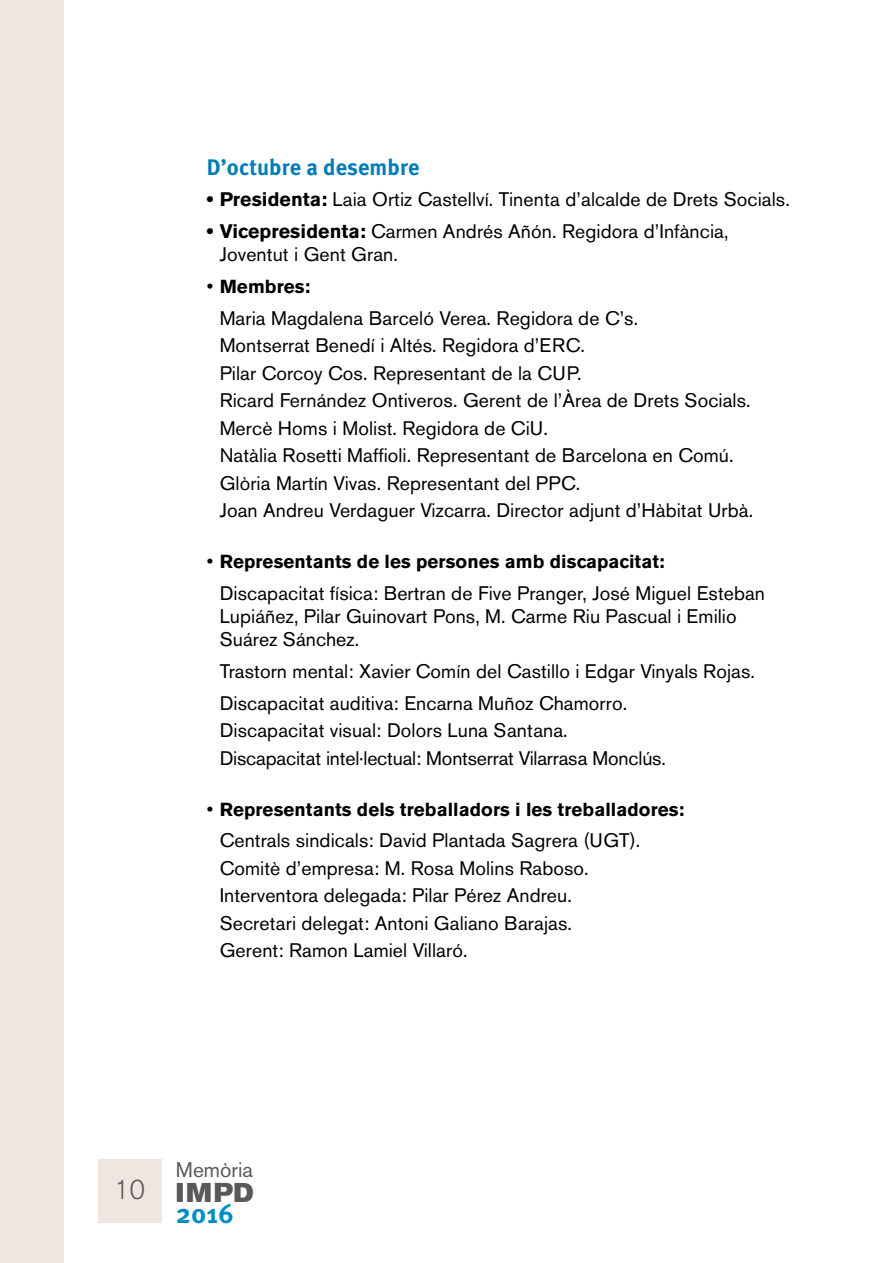
<style>
.page{position:relative;width:893px;height:1263px;background:#fff}
.page>*{position:absolute;margin:0;border:0;box-sizing:border-box;transform-origin:0 0}
.t1{font:27px "Akzidenz Grotesk BE Super";color:#58595b}
.t2{font:700 27px "Meta Pro";color:#008ec2}
.t3{font:300 27px "Akzidenz Grotesk BE";color:#58595b}
.t4{font:22.5px "Meta Bold Turk";letter-spacing:.005em;color:#007db7}
.t5{font:21px "Akzidenz Grotesk BE";color:#58595b}
.t6{font:19.5px/23.2px "Akzidenz Grotesk BE";letter-spacing:.005em;color:#000}
.t7{font:700 18.75px "Akzidenz Grotesk BE";letter-spacing:.005em;color:#000}
.s1{font-weight:700}
.s2{font-weight:400;font-size:19.5px}
</style>
<div class="page">
<div style="left:0;top:0;width:64px;height:1263px;background:#f1e5df"></div>
<div style="left:98px;top:1160px;width:64px;height:63px;background:#f1e5df"></div>
<h5 class="t4" style="left:207px;top:154px;width:214px">D’octubre a desembre</h5>
<p class="t6" style="left:207px;top:188px;width:584px"><span class="s1">• Presidenta:</span> Laia Ortiz Castellví. Tinenta d’alcalde de Drets Socials.</p>
<p class="t6" style="left:220px;top:220px;width:510px;text-indent:-13px"><span class="s1">• Vicepresidenta:</span> Carmen Andrés Añón. Regidora d’Infància,<br>Joventut i Gent Gran.</p>
<p class="t7" style="left:207px;top:276px;width:105px"><span class="s2">•</span> Membres:</p>
<p class="t6" style="left:220px;top:306px;width:420px">Maria Magdalena Barceló Verea. Regidora de C’s.</p>
<p class="t6" style="left:220px;top:334px;width:367px">Montserrat Benedí i Altés. Regidora d’ERC.</p>
<p class="t6" style="left:220px;top:361px;width:363px">Pilar Corcoy Cos. Representant de la CUP.</p>
<p class="t6" style="left:220px;top:389px;width:532px">Ricard Fernández Ontiveros. Gerent de l’Àrea de Drets Socials.</p>
<p class="t6" style="left:220px;top:416px;width:330px">Mercè Homs i Molist. Regidora de CiU.</p>
<p class="t6" style="left:220px;top:444px;width:515px">Natàlia Rosetti Maffioli. Representant de Barcelona en Comú.</p>
<p class="t6" style="left:220px;top:471px;width:362px">Glòria Martín Vivas. Representant del PPC.</p>
<p class="t6" style="left:220px;top:499px;width:535px">Joan Andreu Verdaguer Vizcarra. Director adjunt d’Hàbitat Urbà.</p>
<p class="t7" style="left:207px;top:551px;width:459px"><span class="s2">•</span> Representants de les persones amb discapacitat:</p>
<p class="t6" style="left:220px;top:581px;width:547px">Discapacitat física: Bertran de Five Pranger, José Miguel Esteban<br>Lupiáñez, Pilar Guinovart Pons, M. Carme Riu Pascual i Emilio<br>Suárez Sánchez.</p>
<p class="t6" style="left:220px;top:660px;width:537px">Trastorn mental: Xavier Comín del Castillo i Edgar Vinyals Rojas.</p>
<p class="t6" style="left:220px;top:691px;width:409px">Discapacitat auditiva: Encarna Muñoz Chamorro.</p>
<p class="t6" style="left:220px;top:719px;width:350px">Discapacitat visual: Dolors Luna Santana.</p>
<p class="t6" style="left:220px;top:746px;width:448px">Discapacitat intel·lectual: Montserrat Vilarrasa Monclús.</p>
<p class="t7" style="left:207px;top:798px;width:479px"><span class="s2">•</span> Representants dels treballadors i les treballadores:</p>
<p class="t6" style="left:220px;top:829px;width:422px">Centrals sindicals: David Plantada Sagrera (UGT).</p>
<p class="t6" style="left:220px;top:856px;width:371px">Comitè d’empresa: M. Rosa Molins Raboso.</p>
<p class="t6" style="left:220px;top:884px;width:354px">Interventora delegada: Pilar Pérez Andreu.</p>
<p class="t6" style="left:220px;top:911px;width:354px">Secretari delegat: Antoni Galiano Barajas.</p>
<p class="t6" style="left:220px;top:939px;width:249px">Gerent: Ramon Lamiel Villaró.</p>
<h1 class="t3" style="left:114px;top:1175px;width:33px">10</h1>
<p class="t5" style="left:176px;top:1157px;width:79px">Memòria</p>
<h1 class="t1" style="left:176px;top:1177px;width:79px">IMPD</h1>
<h1 class="t2" style="left:176px;top:1197px;width:59px">2016</h1>
</div>
